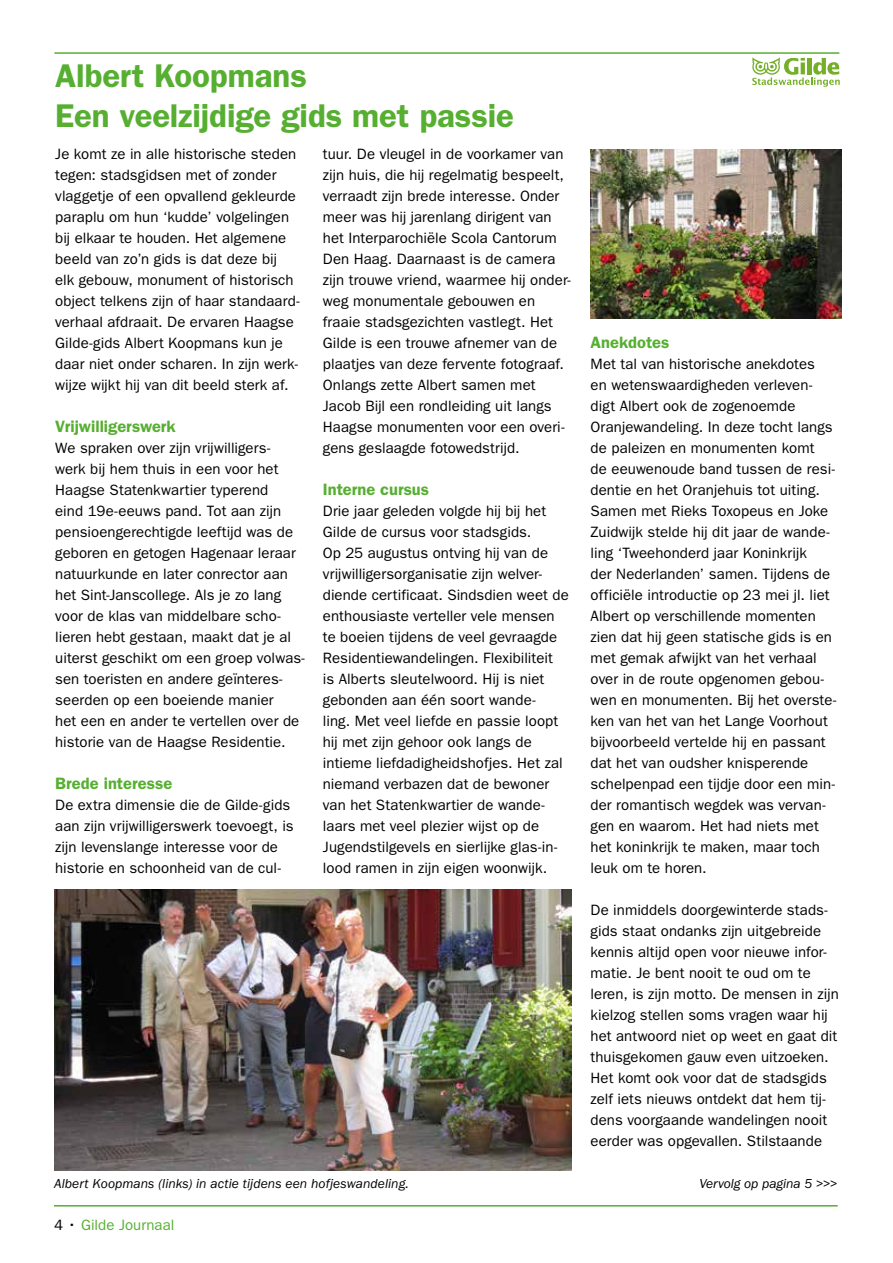
<style>
.page{position:relative;width:893px;height:1263px;background:#fff}
.page>*{position:absolute;margin:0;border:0;box-sizing:border-box;transform-origin:0 0}
.t1{font:600 33px/39.6px "ITC Franklin Gothic Std";letter-spacing:-.005em;color:#56af31}
.t2{font:600 16.5px "ITC Franklin Gothic Std";color:#56af31}
.t3{font:15px/21px "ITC Franklin Gothic Std";letter-spacing:.005em;color:#000}
.t4{font:15px "ITC Franklin Gothic Std";letter-spacing:.005em;color:#56af31}
.t5{font:italic 13.5px "ITC Franklin Gothic Std";letter-spacing:.005em;color:#000}
.s1{color:#000}
</style>
<div class="page">
<hr style="left:54px;top:1205px;width:784px;height:1px;background:#56af31">
<svg style="left:752px;top:57px;width:88px;height:30px"></svg>
<img style="left:54px;top:889px;width:517px;height:281px">
<img style="left:591px;top:150px;width:250px;height:169px">
<hr style="left:54px;top:52px;width:785px;height:2px;background:#56af31">
<h1 class="t1" style="left:55px;top:56px;width:460px">Albert Koopmans<br>Een veelzijdige gids met passie</h1>
<p class="t3" style="left:55px;top:144px;width:246px">Je komt ze in alle historische steden tegen: stadsgidsen met of zonder vlaggetje of een opvallend gekleurde paraplu om hun ‘kudde’ volgelingen bij elkaar te houden. Het algemene beeld van zo’n gids is dat deze bij elk gebouw, monument of historisch object telkens zijn of haar standaard&shy;verhaal afdraait. De ervaren Haagse Gilde-gids Albert Koopmans kun je daar niet onder scharen. In zijn werk&shy;wijze wijkt hij van dit beeld sterk af.</p>
<p class="t2" style="left:55px;top:417px;width:122px">Vrijwilligerswerk</p>
<p class="t3" style="left:55px;top:438px;width:251px">We spraken over zijn vrijwilligers-<br>werk bij hem thuis in een voor het Haagse Statenkwartier typerend<br>eind 19e-eeuws pand. Tot aan zijn pensioengerechtigde leeftijd was de geboren en getogen Hagenaar leraar natuurkunde en later conrector aan het Sint-Janscollege. Als je zo lang voor de klas van middelbare scho&shy;lieren hebt gestaan, maakt dat je al uiterst geschikt om een groep volwas&shy;sen toeristen en andere geïnteres&shy;seerden op een boeiende manier<br>het een en ander te vertellen over de historie van de Haagse Residentie.</p>
<p class="t2" style="left:55px;top:774px;width:119px">Brede interesse</p>
<p class="t3" style="left:55px;top:795px;width:240px">De extra dimensie die de Gilde-gids aan zijn vrijwilligerswerk toevoegt, is zijn levenslange interesse voor de historie en schoonheid van de cul-</p>
<p class="t3" style="left:323px;top:144px;width:250px">tuur. De vleugel in de voorkamer van zijn huis, die hij regelmatig bespeelt, verraadt zijn brede interesse. Onder meer was hij jarenlang dirigent van het Interparochiële Scola Cantorum Den Haag. Daarnaast is de camera zijn trouwe vriend, waarmee hij onder&shy;weg monumentale gebouwen en fraaie stadsgezichten vastlegt. Het Gilde is een trouwe afnemer van de plaatjes van deze fervente fotograaf.<br>Onlangs zette Albert samen met Jacob Bijl een rondleiding uit langs Haagse monumenten voor een overi&shy;gens geslaagde fotowedstrijd.</p>
<p class="t2" style="left:323px;top:480px;width:108px">Interne cursus</p>
<p class="t3" style="left:323px;top:501px;width:247px">Drie jaar geleden volgde hij bij het Gilde de cursus voor stadsgids.<br>Op 25 augustus ontving hij van de vrijwilligersorganisatie zijn welver&shy;diende certificaat. Sindsdien weet de enthousiaste verteller vele mensen te boeien tijdens de veel gevraagde Residentiewandelingen. Flexibiliteit<br>is Alberts sleutelwoord. Hij is niet gebonden aan één soort wande-<br>ling. Met veel liefde en passie loopt hij met zijn gehoor ook langs de intieme liefdadigheidshofjes. Het zal niemand verbazen dat de bewoner van het Statenkwartier de wande&shy;laars met veel plezier wijst op de Jugendstilgevels en sierlijke glas-in&shy;lood ramen in zijn eigen woonwijk.</p>
<p class="t2" style="left:591px;top:333px;width:80px">Anekdotes</p>
<p class="t3" style="left:591px;top:354px;width:247px">Met tal van historische anekdotes<br>en wetenswaardigheden verleven&shy;digt Albert ook de zogenoemde Oranjewandeling. In deze tocht langs de paleizen en monumenten komt<br>de eeuwenoude band tussen de resi&shy;dentie en het Oranjehuis tot uiting.<br>Samen met Rieks Toxopeus en Joke Zuidwijk stelde hij dit jaar de wande&shy;ling ‘Tweehonderd jaar Koninkrijk<br>der Nederlanden’ samen. Tijdens de officiële introductie op 23 mei jl. liet Albert op verschillende momenten zien dat hij geen statische gids is en met gemak afwijkt van het verhaal over in de route opgenomen gebou&shy;wen en monumenten. Bij het overste&shy;ken van het van het Lange Voorhout bijvoorbeeld vertelde hij en passant dat het van oudsher knisperende schelpenpad een tijdje door een min&shy;der romantisch wegdek was vervan&shy;gen en waarom. Het had niets met het koninkrijk te maken, maar toch leuk om te horen.</p>
<p class="t3" style="left:591px;top:900px;width:250px">De inmiddels doorgewinterde stads&shy;gids staat ondanks zijn uitgebreide kennis altijd open voor nieuwe infor&shy;matie. Je bent nooit te oud om te leren, is zijn motto. De mensen in zijn kielzog stellen soms vragen waar hij het antwoord niet op weet en gaat dit thuisgekomen gauw even uitzoeken.<br>Het komt ook voor dat de stadsgids zelf iets nieuws ontdekt dat hem tij&shy;dens voorgaande wandelingen nooit eerder was opgevallen. Stilstaande</p>
<p class="t5" style="left:54px;top:1176px;width:356px">Albert Koopmans (links) in actie tijdens een hofjeswandeling.</p>
<p class="t5" style="left:699px;top:1176px;width:140px">Vervolg op pagina 5 &gt;&gt;&gt;</p>
<p class="t4" style="left:54px;top:1216px;width:122px"><span class="s1">4 •</span> Gilde Journaal</p>
</div>
